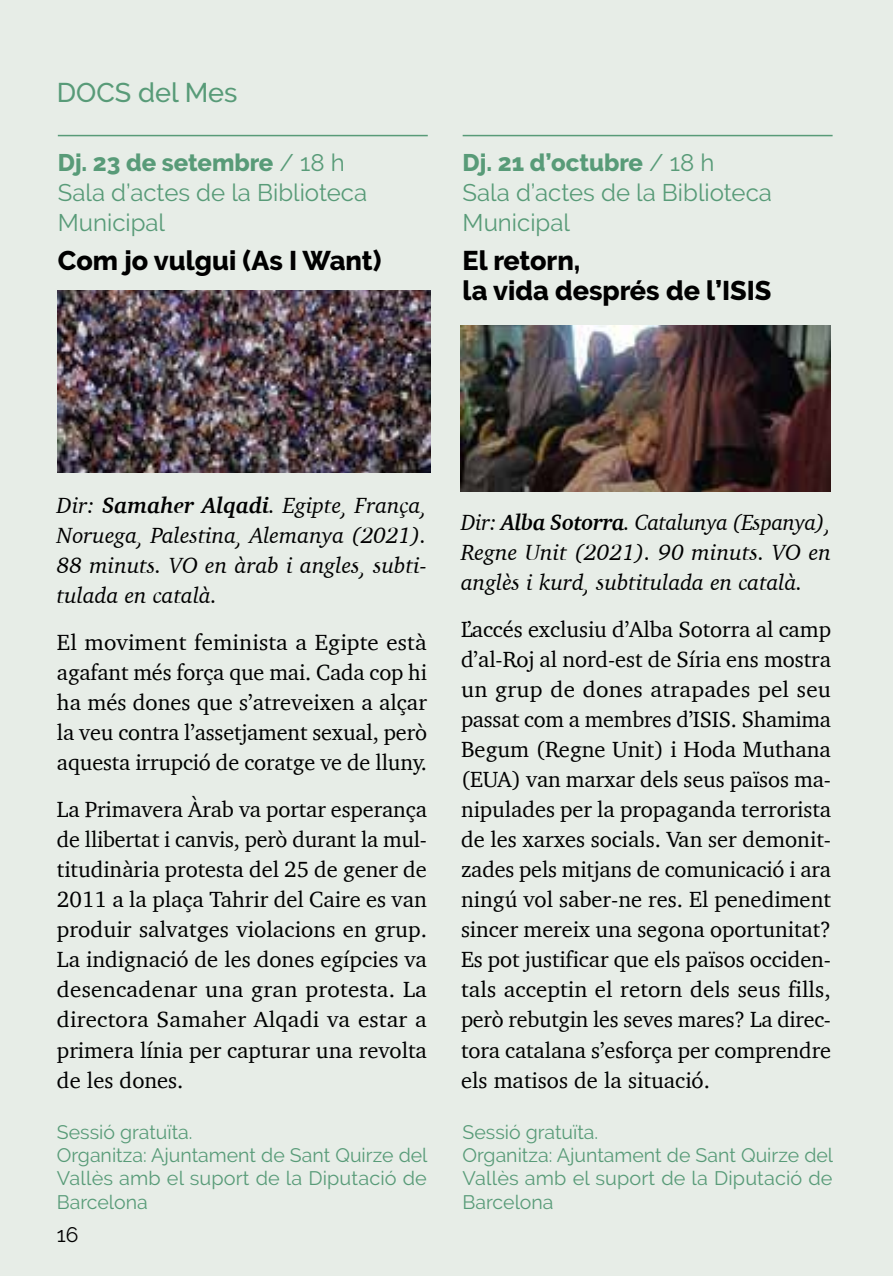
<style>
.page{position:relative;width:893px;height:1276px;background:#e7ede7}
.page>*{position:absolute;margin:0;border:0;box-sizing:border-box;transform-origin:0 0}
.t1{font:800 27px/30px "Raleway";color:#000}
.t2{font:500 27px "Raleway";color:#589b78}
.t3{font:24px/30px "Raleway";color:#589b78}
.t4{font:22.5px/30px "Charter";letter-spacing:-.005em;color:#000;text-align:justify}
.t5{font:italic 22.5px/30px "Charter";color:#000;text-align:justify}
.t6{font:21px "Raleway";color:#000}
.t7{font:19.5px/23.4px "Raleway";color:#589b78}
.s1{font-weight:800}
.s2{font-weight:700}
</style>
<div class="page">
<hr style="left:58px;top:135px;width:370px;height:1px;background:#589b78">
<hr style="left:463px;top:135px;width:370px;height:1px;background:#589b78">
<img style="left:461px;top:325px;width:369px;height:166px">
<img style="left:58px;top:290px;width:372px;height:182px">
<p class="t2" style="left:57px;top:77px;width:182px">DOCS del Mes</p>
<p class="t3" style="left:58px;top:148px;width:311px"><span class="s1">Dj. 23 de setembre</span> / 18 h<br>Sala d’actes de la Biblioteca<br>Municipal</p>
<p class="t1" style="left:58px;top:246px;width:325px">Com jo vulgui (As I Want)</p>
<p class="t3" style="left:463px;top:148px;width:311px"><span class="s1">Dj. 21 d’octubre</span> / 18 h<br>Sala d’actes de la Biblioteca<br>Municipal</p>
<p class="t1" style="left:463px;top:246px;width:310px">El retorn,<br>la vida després de l’ISIS</p>
<p class="t5" style="left:57px;top:490px;width:371px">Dir: <span class="s2">Samaher Alqadi</span>. Egipte, França, Noruega, Palestina, Alemanya (2021).<br>88 minuts. VO en àrab i angles, subti&shy;tulada en català.</p>
<p class="t4" style="left:57px;top:627px;width:372px">El moviment feminista a Egipte està agafant més força que mai. Cada cop hi ha més dones que s’atreveixen a alçar la veu contra l’assetjament sexual, però aquesta irrupció de coratge ve de lluny.</p>
<p class="t4" style="left:57px;top:794px;width:372px">La Primavera Àrab va portar esperança de llibertat i canvis, però durant la mul&shy;titudinària protesta del 25 de gener de 2011 a la plaça Tahrir del Caire es van produir salvatges violacions en grup.<br>La indignació de les dones egípcies va desencadenar una gran protesta. La directora Samaher Alqadi va estar a primera línia per capturar una revolta de les dones.</p>
<p class="t7" style="left:57px;top:1120px;width:372px">Sessió gratuïta.<br>Organitza: Ajuntament de Sant Quirze del<br>Vallès amb el suport de la Diputació de<br>Barcelona</p>
<p class="t6" style="left:57px;top:1222px;width:23px">16</p>
<p class="t5" style="left:461px;top:507px;width:372px">Dir: <span class="s2">Alba Sotorra</span>. Catalunya (Espanya), Regne Unit (2021). 90 minuts. VO en anglès i kurd, subtitulada en català.</p>
<p class="t4" style="left:461px;top:614px;width:372px">L’accés exclusiu d’Alba Sotorra al camp d’al-Roj al nord-est de Síria ens mostra un grup de dones atrapades pel seu passat com a membres d’ISIS. Shamima Begum (Regne Unit) i Hoda Muthana (EUA) van marxar dels seus països ma&shy;nipulades per la propaganda terrorista de les xarxes socials. Van ser demonit&shy;zades pels mitjans de comunicació i ara ningú vol saber-ne res. El penediment sincer mereix una segona oportunitat?<br>Es pot justificar que els països occiden&shy;tals acceptin el retorn dels seus fills, però rebutgin les seves mares? La direc&shy;tora catalana s’esforça per comprendre els matisos de la situació.</p>
<p class="t7" style="left:463px;top:1120px;width:372px">Sessió gratuïta.<br>Organitza: Ajuntament de Sant Quirze del<br>Vallès amb el suport de la Diputació de<br>Barcelona</p>
</div>
